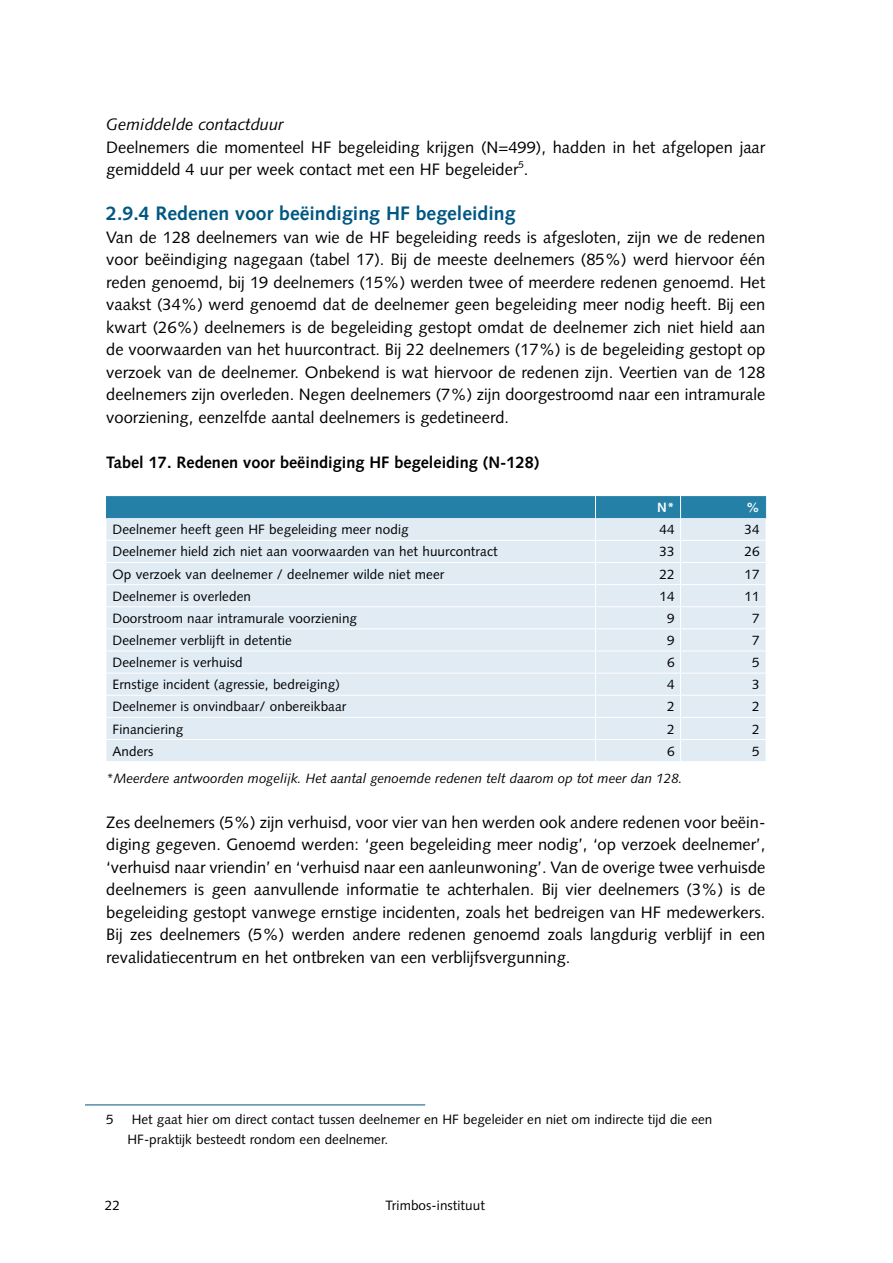
<style>
.page{position:relative;width:893px;height:1263px;background:#fff}
.page>*{position:absolute;margin:0;border:0;box-sizing:border-box;transform-origin:0 0}
.t1{font:700 19.5px "Syntax LT Pro";color:#005781}
.t2{font:16.5px/22.5px "Syntax LT Pro";color:#000;text-align:justify}
.t3{font:700 16.5px "Syntax LT Pro";color:#000}
.t4{font:italic 16.5px "Syntax LT Pro";color:#000}
.t5{font:13.5px/19.5px "Syntax LT Pro";letter-spacing:.005em;color:#000}
.t6{font:italic 13.5px "Syntax LT Pro";color:#000}
.t7{font:700 13.5px "Syntax LT Pro";color:#fff}
.t8{font:9.9px "Syntax LT Pro";color:#000}
</style>
<div class="page">
<svg style="left:106px;top:496px;width:660px;height:265px;background:#d2e2ee"></svg>
<hr style="left:85px;top:1104px;width:340px;height:1px;background:#005781">
<p class="t4" style="left:106px;top:115px;width:179px">Gemiddelde contactduur</p>
<p class="t2" style="left:106px;top:136px;width:660px">Deelnemers die momenteel HF begeleiding krijgen (N=499), hadden in het afgelopen jaar gemiddeld 4 uur per week contact met een HF begeleider .</p>
<p class="t8" style="left:518px;top:158px;width:7px">5</p>
<p class="t1" style="left:106px;top:202px;width:411px">2.9.4 Redenen voor beëindiging HF begeleiding</p>
<p class="t2" style="left:106px;top:226px;width:661px">Van de 128 deelnemers van wie de HF begeleiding reeds is afgesloten, zijn we de redenen voor beëindiging nagegaan (tabel 17). Bij de meeste deelnemers (85%) werd hiervoor één reden genoemd, bij 19 deelnemers (15%) werden twee of meerdere redenen genoemd. Het vaakst (34%) werd genoemd dat de deelnemer geen begeleiding meer nodig heeft. Bij een kwart (26%) deelnemers is de begeleiding gestopt omdat de deelnemer zich niet hield aan de voorwaarden van het huurcontract. Bij 22 deelnemers (17%) is de begeleiding gestopt op verzoek van de deelnemer. Onbekend is wat hiervoor de redenen zijn. Veertien van de 128 deelnemers zijn overleden. Negen deelnemers (7%) zijn doorgestroomd naar een intramurale voorziening, eenzelfde aantal deelnemers is gedetineerd.</p>
<p class="t3" style="left:106px;top:452px;width:434px">Tabel 17. Redenen voor beëindiging HF begeleiding (N-128)</p>
<p class="t7" style="left:657px;top:500px;width:19px">N*</p>
<p class="t7" style="left:746px;top:500px;width:15px">%</p>
<p class="t5" style="left:112px;top:520px;width:298px">Deelnemer heeft geen HF begeleiding meer nodig</p>
<p class="t5" style="left:659px;top:520px;width:17px">44</p>
<p class="t5" style="left:744px;top:520px;width:17px">34</p>
<p class="t5" style="left:112px;top:542px;width:387px">Deelnemer hield zich niet aan voorwaarden van het huurcontract</p>
<p class="t5" style="left:659px;top:542px;width:17px">33</p>
<p class="t5" style="left:744px;top:542px;width:17px">26</p>
<p class="t5" style="left:112px;top:564px;width:333px">Op verzoek van deelnemer / deelnemer wilde niet meer</p>
<p class="t5" style="left:659px;top:564px;width:17px">22</p>
<p class="t5" style="left:744px;top:564px;width:17px">17</p>
<p class="t5" style="left:112px;top:586px;width:140px">Deelnemer is overleden</p>
<p class="t5" style="left:659px;top:586px;width:17px">14</p>
<p class="t5" style="left:744px;top:586px;width:17px">11</p>
<p class="t5" style="left:112px;top:608px;width:246px">Doorstroom naar intramurale voorziening</p>
<p class="t5" style="left:667px;top:608px;width:9px">9</p>
<p class="t5" style="left:752px;top:608px;width:9px">7</p>
<p class="t5" style="left:112px;top:631px;width:181px">Deelnemer verblijft in detentie</p>
<p class="t5" style="left:667px;top:631px;width:9px">9</p>
<p class="t5" style="left:752px;top:631px;width:9px">7</p>
<p class="t5" style="left:112px;top:653px;width:132px">Deelnemer is verhuisd</p>
<p class="t5" style="left:667px;top:653px;width:9px">6</p>
<p class="t5" style="left:752px;top:653px;width:9px">5</p>
<p class="t5" style="left:112px;top:675px;width:229px">Ernstige incident (agressie, bedreiging)</p>
<p class="t5" style="left:667px;top:675px;width:9px">4</p>
<p class="t5" style="left:752px;top:675px;width:9px">3</p>
<p class="t5" style="left:112px;top:697px;width:235px">Deelnemer is onvindbaar/ onbereikbaar</p>
<p class="t5" style="left:667px;top:697px;width:9px">2</p>
<p class="t5" style="left:752px;top:697px;width:9px">2</p>
<p class="t5" style="left:112px;top:719px;width:72px">Financiering</p>
<p class="t5" style="left:667px;top:719px;width:9px">2</p>
<p class="t5" style="left:752px;top:719px;width:9px">2</p>
<p class="t5" style="left:112px;top:741px;width:42px">Anders</p>
<p class="t5" style="left:667px;top:741px;width:9px">6</p>
<p class="t5" style="left:752px;top:741px;width:9px">5</p>
<p class="t6" style="left:106px;top:770px;width:578px">*Meerdere antwoorden mogelijk. Het aantal genoemde redenen telt daarom op tot meer dan 128.</p>
<p class="t2" style="left:106px;top:811px;width:661px">Zes deelnemers (5%) zijn verhuisd, voor vier van hen werden ook andere redenen voor beëin&shy;diging gegeven. Genoemd werden: ‘geen begeleiding meer nodig’, ‘op verzoek deelnemer’, ‘verhuisd naar vriendin’ en ‘verhuisd naar een aanleunwoning’. Van de overige twee verhuisde deelnemers is geen aanvullende informatie te achterhalen. Bij vier deelnemers (3%) is de begeleiding gestopt vanwege ernstige incidenten, zoals het bedreigen van HF medewerkers.<br>Bij zes deelnemers (5%) werden andere redenen genoemd zoals langdurig verblijf in een revalidatiecentrum en het ontbreken van een verblijfsvergunning.</p>
<p class="t5" style="left:106px;top:1110px;width:9px">5</p>
<p class="t5" style="left:128px;top:1110px;width:586px;text-indent:4px">Het gaat hier om direct contact tussen deelnemer en HF begeleider en niet om indirecte tijd die een<br>HF-praktijk besteedt rondom een deelnemer.</p>
<p class="t5" style="left:105px;top:1196px;width:17px">22</p>
<p class="t5" style="left:385px;top:1196px;width:101px">Trimbos-instituut</p>
</div>
